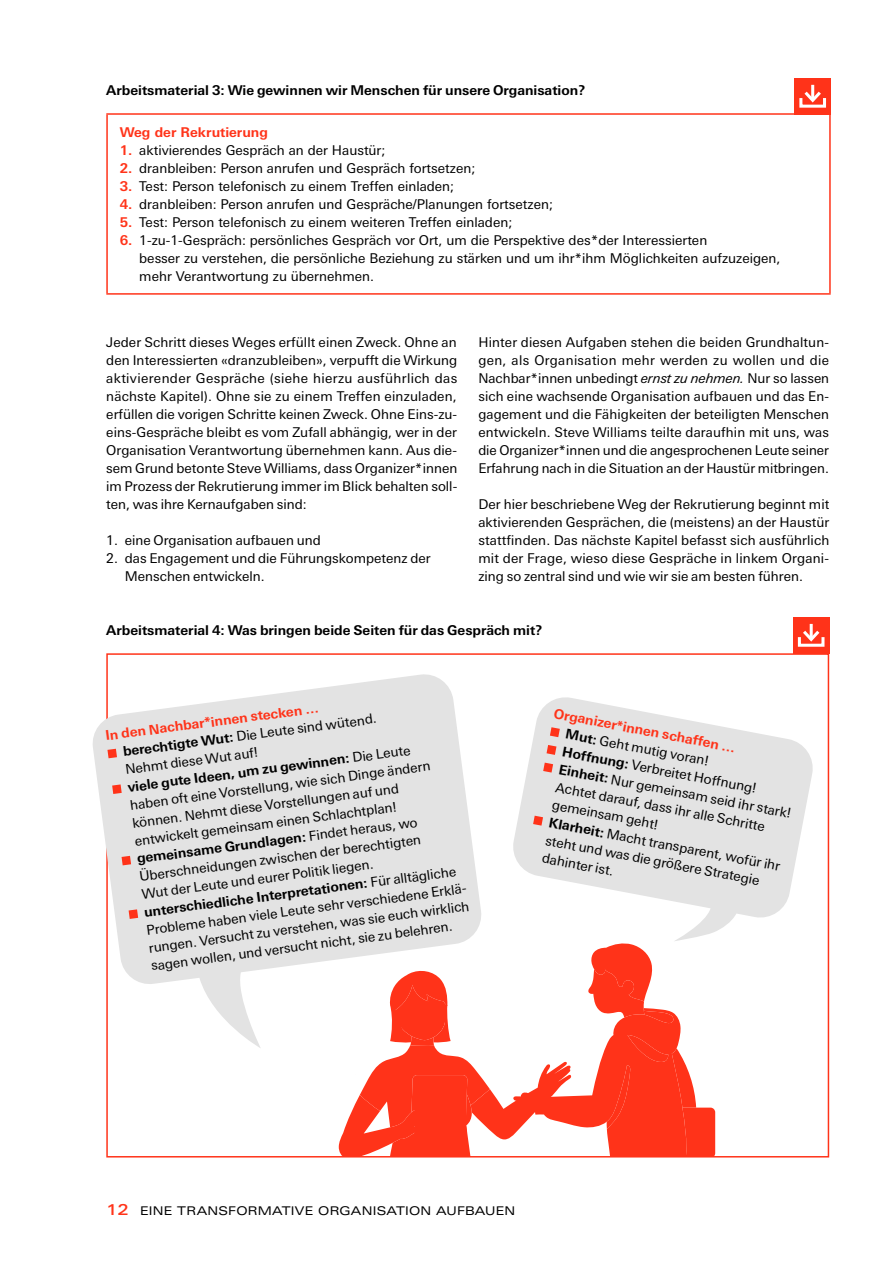
<style>
.page{position:relative;width:893px;height:1263px;background:#fff}
.page>*{position:absolute;margin:0;border:0;box-sizing:border-box;transform-origin:0 0}
.t1{font:13.5px/18px "Linotype Univers Basic";color:#000}
.t2{font:700 13.5px "Linotype Univers Basic";color:#000}
.t3{font:700 13.5px/17.2px "Linotype Univers Basic";color:#ff3319}
.t4{font:12px "Linotype Univers Extd";letter-spacing:.015em;color:#000}
.s1{font-weight:700;color:#ff3319}
.s2{font-style:italic}
.s3{color:#000}
.s4{font-weight:400;color:#000}
.s5{font-weight:700}
.s6{font-weight:500;font-size:15px;color:#ff3319}
</style>
<div class="page">
<hr style="left:106px;top:113px;width:725px;height:2px;background:#ff3319">
<hr style="left:106px;top:115px;width:2px;height:178px;background:#ff3319">
<hr style="left:829px;top:115px;width:2px;height:178px;background:#ff3319">
<hr style="left:106px;top:293px;width:725px;height:2px;background:#ff3319">
<div style="left:795px;top:78px;width:36px;height:36px;background:#ff3319"></div>
<div style="left:799px;top:97px;width:27px;height:11px;border:3px solid #fff"></div>
<hr style="left:811px;top:85px;width:3px;height:15px;background:#fff">
<svg style="left:801px;top:88px;width:23px;height:17px"></svg>
<svg style="left:339px;top:943px;width:376px;height:211px"></svg>
<svg style="left:93px;top:672px;width:390px;height:376px;fill:#e3e3e3"></svg>
<svg style="left:107px;top:749px;width:10px;height:9px"></svg>
<svg style="left:112px;top:784px;width:10px;height:10px"></svg>
<svg style="left:122px;top:856px;width:9px;height:9px"></svg>
<svg style="left:129px;top:909px;width:9px;height:10px"></svg>
<svg style="left:513px;top:697px;width:300px;height:244px;fill:#e3e3e3"></svg>
<svg style="left:550px;top:727px;width:10px;height:10px"></svg>
<svg style="left:546px;top:745px;width:10px;height:10px"></svg>
<svg style="left:543px;top:763px;width:10px;height:9px"></svg>
<svg style="left:533px;top:816px;width:10px;height:10px"></svg>
<div style="left:793px;top:617px;width:36px;height:36px;background:#ff3319"></div>
<div style="left:798px;top:636px;width:26px;height:11px;border:3px solid #fff"></div>
<hr style="left:810px;top:624px;width:3px;height:15px;background:#fff">
<svg style="left:800px;top:627px;width:23px;height:17px"></svg>
<p class="t2" style="left:106px;top:82px;width:481px">Arbeitsmaterial 3: Wie gewinnen wir Menschen für unsere Organisation?</p>
<p class="t3" style="left:120px;top:124px;width:150px">Weg der Rekrutierung</p>
<p class="t1" style="left:120px;top:141px;width:267px"><span class="s1">1.</span> aktivierendes Gespräch an der Haustür;</p>
<p class="t1" style="left:120px;top:159px;width:357px"><span class="s1">2.</span> dranbleiben: Person anrufen und Gespräch fortsetzen;</p>
<p class="t1" style="left:120px;top:177px;width:336px"><span class="s1">3.</span> Test: Person telefonisch zu einem Treffen einladen;</p>
<p class="t1" style="left:120px;top:195px;width:435px"><span class="s1">4.</span> dranbleiben: Person anrufen und Gespräche/Planungen fortsetzen;</p>
<p class="t1" style="left:120px;top:213px;width:394px"><span class="s1">5.</span> Test: Person telefonisch zu einem weiteren Treffen einladen;</p>
<p class="t1" style="left:139px;top:231px;width:643px;text-indent:-19px"><span class="s1">6.</span> 1-zu-1-Gespräch: persönliches Gespräch vor Ort, um die Perspektive des*der Interessierten<br>besser zu verstehen, die persönliche Beziehung zu stärken und um ihr*ihm Möglichkeiten aufzuzeigen, mehr Verantwortung zu übernehmen.</p>
<p class="t1" style="left:106px;top:333px;width:353px;text-align:justify">Jeder Schritt dieses Weges erfüllt einen Zweck. Ohne an den Interessierten «dranzubleiben», verpufft die Wirkung aktivierender Gespräche (siehe hierzu ausführlich das nächste Kapitel). Ohne sie zu einem Treffen einzuladen, erfüllen die vorigen Schritte keinen Zweck. Ohne Eins-zu&shy;eins-Gespräche bleibt es vom Zufall abhängig, wer in der Organisation Verantwortung übernehmen kann. Aus die&shy;sem Grund betonte Steve Williams, dass Organizer*innen im Prozess der Rekrutierung immer im Blick behalten soll&shy;ten, was ihre Kernaufgaben sind:</p>
<p class="t1" style="left:106px;top:531px;width:216px">1. eine Organisation aufbauen und</p>
<p class="t1" style="left:125px;top:549px;width:307px;text-indent:-18px">2. das Engagement und die Führungskompetenz der<br>Menschen entwickeln.</p>
<p class="t1" style="left:478px;top:333px;width:352px;text-align:justify">Hinter diesen Aufgaben stehen die beiden Grundhaltun&shy;gen, als Organisation mehr werden zu wollen und die Nachbar*innen unbedingt <span class="s2">ernst zu nehmen.</span> Nur so lassen sich eine wachsende Organisation aufbauen und das En&shy;gagement und die Fähigkeiten der beteiligten Menschen entwickeln. Steve Williams teilte daraufhin mit uns, was die Organizer*innen und die angesprochenen Leute seiner Erfahrung nach in die Situation an der Haustür mitbringen.</p>
<p class="t1" style="left:478px;top:495px;width:352px;text-align:justify">Der hier beschriebene Weg der Rekrutierung beginnt mit aktivierenden Gesprächen, die (meistens) an der Haustür stattfinden. Das nächste Kapitel befasst sich ausführlich mit der Frage, wieso diese Gespräche in linkem Organi&shy;zing so zentral sind und wie wir sie am besten führen.</p>
<p class="t2" style="left:106px;top:622px;width:438px">Arbeitsmaterial 4: Was bringen beide Seiten für das Gespräch mit?</p>
<p class="t3" style="left:120px;top:724px;width:257px;text-indent:-15px;rotate:-7deg">In den Nachbar*innen stecken … <span class="s3">berechtigte Wut:</span> <span class="s4">Die Leute sind wütend.</span></p>
<p class="t1" style="left:124px;top:760px;width:328px;rotate:-7deg">Nehmt diese Wut auf!<br><span class="s5">viele gute Ideen, um zu gewinnen:</span> Die Leute haben oft eine Vorstellung, wie sich Dinge ändern können. Nehmt diese Vorstellungen auf und entwickelt gemeinsam einen Schlachtplan! <span class="s5">gemeinsame Grundlagen:</span> Findet heraus, wo Überschneidungen zwischen der berechtigten<br>Wut der Leute und eurer Politik liegen. <span class="s5">unterschiedliche Interpretationen:</span> Für alltägliche Probleme haben viele Leute sehr verschiedene Erklä&shy;rungen. Versucht zu verstehen, was sie euch wirklich sagen wollen, und versucht nicht, sie zu belehren.</p>
<p class="t1" style="left:571px;top:707px;width:238px;text-indent:-15px;rotate:11deg"><span class="s1">Organizer*innen schaffen …<br></span><span class="s5">Mut:</span> Geht mutig voran!<br><span class="s5">Hoffnung:</span> Verbreitet Hoffnung!<br><span class="s5">Einheit:</span> Nur gemeinsam seid ihr stark!<br>Achtet darauf, dass ihr alle Schritte gemeinsam geht!<br><span class="s5">Klarheit:</span> Macht transparent, wofür ihr steht und was die größere Strategie dahinter ist.</p>
<p class="t4" style="left:106px;top:1203px;width:410px"><span class="s6">12</span> EINE TRANSFORMATIVE ORGANISATION AUFBAUEN</p>
</div>
